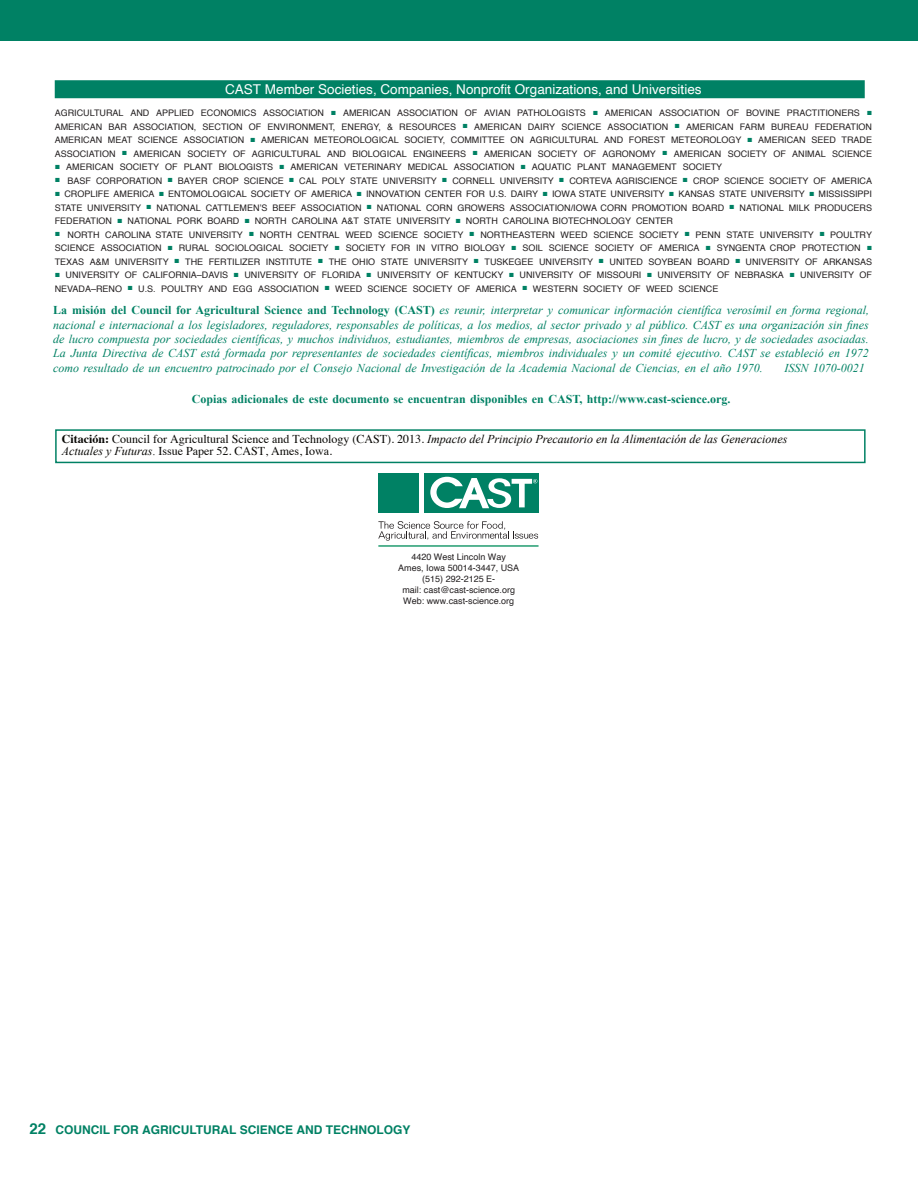
<style>
.page{position:relative;width:918px;height:1188px;background:#fff}
.page>*{position:absolute;margin:0;border:0;box-sizing:border-box;transform-origin:0 0}
.t1{font:13.5px "Helvetica";color:#fff}
.t2{font:italic 12px/14.4px "Times New Roman";color:#008164;text-align:justify}
.t3{font:italic 12px "Times New Roman";color:#080704}
.t4{font:700 12px "Times New Roman";color:#008164}
.t5{font:12px "Times";color:#080704}
.t6{font:700 12px "Helvetica";color:#008164}
.t7{font:9px/13.5px "Helvetica";color:#231f20;text-align:justify}
.s1{font-weight:700;font-style:normal}
.s2{font-family:"Times";font-weight:700;font-style:normal}
.s3{font-family:"Times";font-style:normal}
.s4{font-family:"Times New Roman";font-style:italic}
.s5{font-family:"Times New Roman"}
.s6{font-size:15px}
</style>
<div class="page">
<div style="left:0;top:0;width:918px;height:40px;background:#008164"></div>
<div style="left:55px;top:429px;width:811px;height:34px;border:2px solid #008164"></div>
<div style="left:379px;top:473px;width:40px;height:40px;background:#008164"></div>
<div style="left:424px;top:473px;width:115px;height:40px;background:#008164"></div>
<svg style="left:378px;top:521px;width:160px;height:20px"></svg>
<hr style="left:378px;top:545px;width:161px;height:2px;background:#0e9463">
<svg style="left:430px;top:476px;width:107px;height:33px"></svg>
<div style="left:55px;top:80px;width:810px;height:18px;background:#008164"></div>
<h1 class="t1" style="left:225px;top:84px;width:478px">CAST Member Societies, Companies, Nonprofit Organizations, and Universities</h1>
<p class="t7" style="left:55px;top:107px;width:819px">AGRICULTURAL AND APPLIED ECONOMICS ASSOCIATION <sup>■</sup> AMERICAN ASSOCIATION OF AVIAN PATHOLOGISTS <sup>■</sup> AMERICAN ASSOCIATION OF BOVINE PRACTITIONERS <sup>■ </sup>AMERICAN BAR ASSOCIATION, SECTION OF ENVIRONMENT, ENERGY, &amp; RESOURCES <sup>■</sup> AMERICAN DAIRY SCIENCE ASSOCIATION <sup>■</sup> AMERICAN FARM BUREAU FEDERATION AMERICAN MEAT SCIENCE ASSOCIATION <sup>■</sup> AMERICAN METEOROLOGICAL SOCIETY, COMMITTEE ON AGRICULTURAL AND FOREST METEOROLOGY <sup>■</sup> AMERICAN SEED TRADE ASSOCIATION <sup>■</sup> AMERICAN SOCIETY OF AGRICULTURAL AND BIOLOGICAL ENGINEERS <sup>■</sup> AMERICAN SOCIETY OF AGRONOMY <sup>■</sup> AMERICAN SOCIETY OF ANIMAL SCIENCE</p>
<p class="t7" style="left:55px;top:161px;width:669px"><sup>■</sup> AMERICAN SOCIETY OF PLANT BIOLOGISTS <sup>■</sup> AMERICAN VETERINARY MEDICAL ASSOCIATION <sup>■</sup> AQUATIC PLANT MANAGEMENT SOCIETY</p>
<p class="t7" style="left:55px;top:174px;width:819px"><sup>■</sup> BASF CORPORATION <sup>■</sup> BAYER CROP SCIENCE <sup>■</sup> CAL POLY STATE UNIVERSITY <sup>■</sup> CORNELL UNIVERSITY <sup>■</sup> CORTEVA AGRISCIENCE <sup>■</sup> CROP SCIENCE SOCIETY OF AMERICA</p>
<p class="t7" style="left:55px;top:188px;width:819px"><sup>■</sup> CROPLIFE AMERICA <sup>■</sup> ENTOMOLOGICAL SOCIETY OF AMERICA <sup>■</sup> INNOVATION CENTER FOR U.S. DAIRY <sup>■</sup> IOWA STATE UNIVERSITY <sup>■</sup> KANSAS STATE UNIVERSITY <sup>■</sup> MISSISSIPPI STATE UNIVERSITY <sup>■</sup> NATIONAL CATTLEMEN’S BEEF ASSOCIATION <sup>■</sup> NATIONAL CORN GROWERS ASSOCIATION/IOWA CORN PROMOTION BOARD <sup>■</sup> NATIONAL MILK PRODUCERS FEDERATION <sup>■</sup> NATIONAL PORK BOARD <sup>■</sup> NORTH CAROLINA A&amp;T STATE UNIVERSITY <sup>■</sup> NORTH CAROLINA BIOTECHNOLOGY CENTER</p>
<p class="t7" style="left:55px;top:228px;width:819px"><sup>■</sup> NORTH CAROLINA STATE UNIVERSITY <sup>■</sup> NORTH CENTRAL WEED SCIENCE SOCIETY <sup>■</sup> NORTHEASTERN WEED SCIENCE SOCIETY <sup>■</sup> PENN STATE UNIVERSITY <sup>■</sup> POULTRY SCIENCE ASSOCIATION <sup>■</sup> RURAL SOCIOLOGICAL SOCIETY <sup>■</sup> SOCIETY FOR IN VITRO BIOLOGY <sup>■</sup> SOIL SCIENCE SOCIETY OF AMERICA <sup>■</sup> SYNGENTA CROP PROTECTION <sup>■ </sup>TEXAS A&amp;M UNIVERSITY <sup>■</sup> THE FERTILIZER INSTITUTE <sup>■</sup> THE OHIO STATE UNIVERSITY <sup>■</sup> TUSKEGEE UNIVERSITY <sup>■</sup> UNITED SOYBEAN BOARD <sup>■</sup> UNIVERSITY OF ARKANSAS</p>
<p class="t7" style="left:55px;top:269px;width:819px"><sup>■</sup> UNIVERSITY OF CALIFORNIA–DAVIS <sup>■</sup> UNIVERSITY OF FLORIDA <sup>■</sup> UNIVERSITY OF KENTUCKY <sup>■</sup> UNIVERSITY OF MISSOURI <sup>■</sup> UNIVERSITY OF NEBRASKA <sup>■</sup> UNIVERSITY OF<br>NEVADA–RENO <sup>■</sup> U.S. POULTRY AND EGG ASSOCIATION <sup>■</sup> WEED SCIENCE SOCIETY OF AMERICA <sup>■</sup> WESTERN SOCIETY OF WEED SCIENCE</p>
<p class="t2" style="left:53px;top:304px;width:817px"><span class="s1">La misión del Council for Agricultural Science and Technology (CAST)</span> es reunir, interpretar y comunicar información científica verosímil en forma regional, nacional e internacional a los legisladores, reguladores, responsables de políticas, a los medios, al sector privado y al público. CAST es una organización sin fines de lucro compuesta por sociedades científicas, y muchos individuos, estudiantes, miembros de empresas, asociaciones sin fines de lucro, y de sociedades asociadas.<br>La Junta Directiva de CAST está formada por representantes de sociedades científicas, miembros individuales y un comité ejecutivo. CAST se estableció en 1972 como resultado de un encuentro patrocinado por el Consejo Nacional de Investigación de la Academia Nacional de Ciencias, en el año 1970.</p>
<h2 class="t2" style="left:785px;top:362px;width:82px">ISSN 1070-0021</h2>
<h2 class="t4" style="left:192px;top:395px;width:540px">Copias adicionales de este documento se encuentran disponibles en CAST, http://www.cast-science.org.</h2>
<h2 class="t3" style="left:62px;top:435px;width:727px"><span class="s2">Citación:</span> <span class="s3">Council for Agricultural Science and Technology (CAST). 2013.</span> Impacto del Principio Precautorio en la Alimentación de las Generaciones</h2>
<h2 class="t5" style="left:62px;top:446px;width:272px"><span class="s4">Actuales y Futuras</span><span class="s5">.</span> Issue Paper 52. CAST, Ames, Iowa.</h2>
<p class="t7" style="left:398px;top:552px;width:123px;line-height:10.8px;text-align:center">4420 West Lincoln Way<br>Ames, Iowa 50014-3447, USA (515) 292-2125 E-<br>mail: cast@cast-science.org<br>Web: www.cast-science.org</p>
<h2 class="t6" style="left:30px;top:1125px;width:382px"><span class="s6">22</span> COUNCIL FOR AGRICULTURAL SCIENCE AND TECHNOLOGY</h2>
</div>
